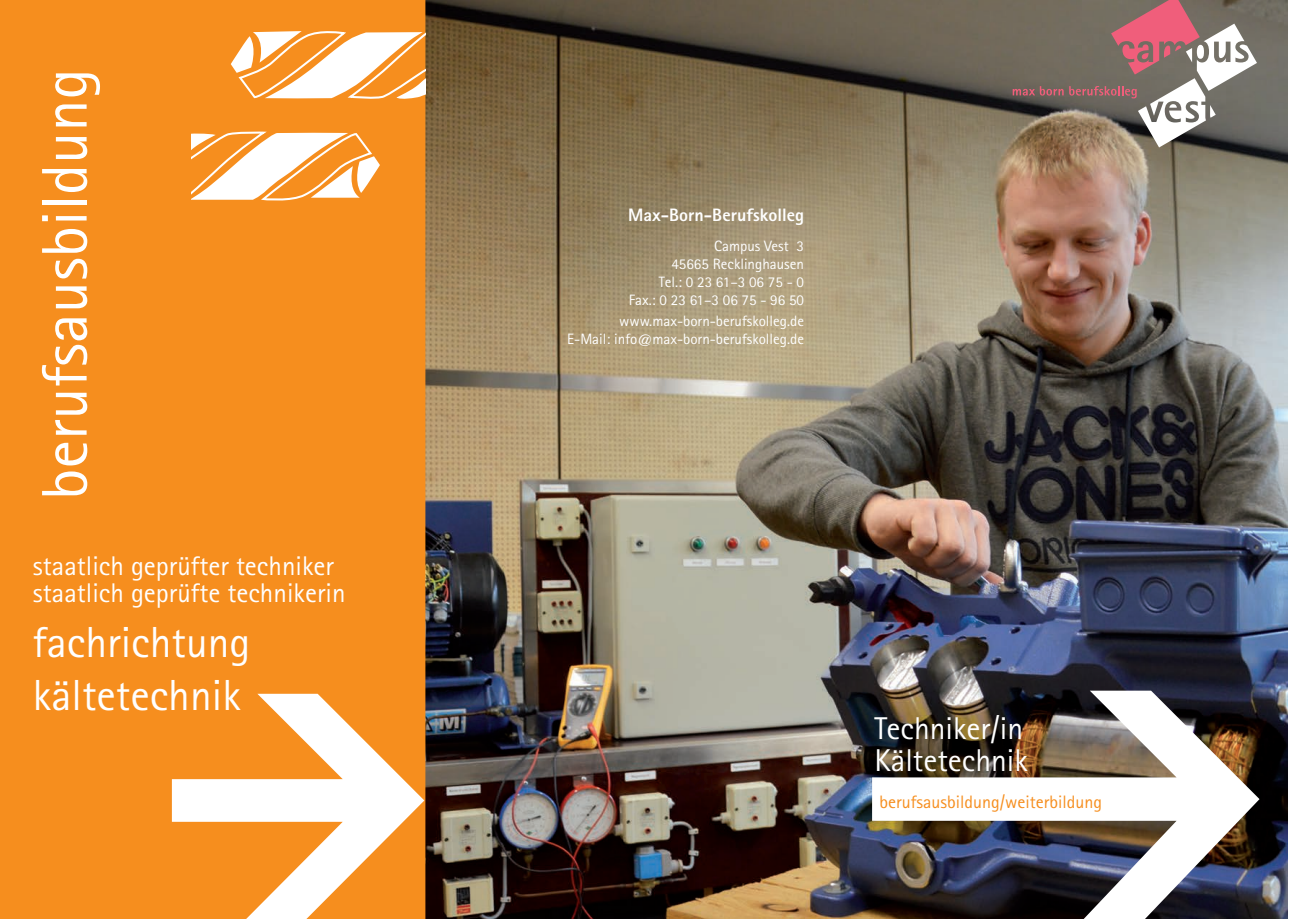
<style>
.page{position:relative;width:1289px;height:919px;background:#fff}
.page>*{position:absolute;margin:0;border:0;box-sizing:border-box;transform-origin:0 0}
.t1{font:64.5px "Agfa Rotis Sans Serif";color:#fff}
.t2{font:43.5px/52.5px "Agfa Rotis Sans Serif";color:#fff}
.t3{font:31.5px/31.5px "Agfa Rotis Sans Serif";color:#fff}
.t4{font:27px/27px "Agfa Rotis Sans Serif";color:#fff}
.t5{font:18px "Agfa Rotis Sans Serif";color:#f68e1e}
.t6{font:800 18px "Agfa Rotis Sans Serif";color:#fff}
.t7{font:15px/18px "Agfa Rotis Sans Serif";color:#fff;text-align:right}
</style>
<div class="page">
<img style="left:425px;top:0;width:862px;height:918px">
<div style="left:0;top:0;width:425px;height:918px;background:#f68e1e"></div>
<svg style="left:172px;top:693px;width:252px;height:225px;fill:#f68e1e"></svg>
<svg style="left:1012px;top:86px;width:51px;height:10px"></svg>
<svg style="left:1069px;top:0;width:187px;height:147px;background:#947e7a"></svg>
<img style="left:872px;top:690px;width:387px;height:228px">
<div style="left:191px;top:0;width:234px;height:216px;background:#f68e1e"></div>
<svg style="left:231px;top:31px;width:194px;height:68px"></svg>
<svg style="left:191px;top:132px;width:189px;height:69px"></svg>
<h1 class="t1" style="left:27px;top:499px;width:433px;rotate:-90deg">berufsausbildung</h1>
<h3 class="t4" style="left:33px;top:551px;width:314px">staatlich geprüfter techniker staatlich geprüfte technikerin</h3>
<h2 class="t2" style="left:33px;top:615px;width:219px">fachrichtung kältetechnik</h2>
<p class="t6" style="left:628px;top:203px;width:177px">Max-Born-Berufskolleg</p>
<p class="t7" style="left:629px;top:236px;width:177px">Campus Vest 3<br>45665 Recklinghausen<br>Tel.: 0 23 61–3 06 75 - 0<br>Fax.: 0 23 61–3 06 75 - 96 50</p>
<p class="t7" style="left:567px;top:311px;width:238px">www.max-born-berufskolleg.de<br>E-Mail: info@max-born-berufskolleg.de</p>
<h3 class="t3" style="left:874px;top:712px;width:155px">Techniker/in<br>Kältetechnik</h3>
<p class="t5" style="left:879px;top:791px;width:224px">berufsausbildung/weiterbildung</p>
</div>
